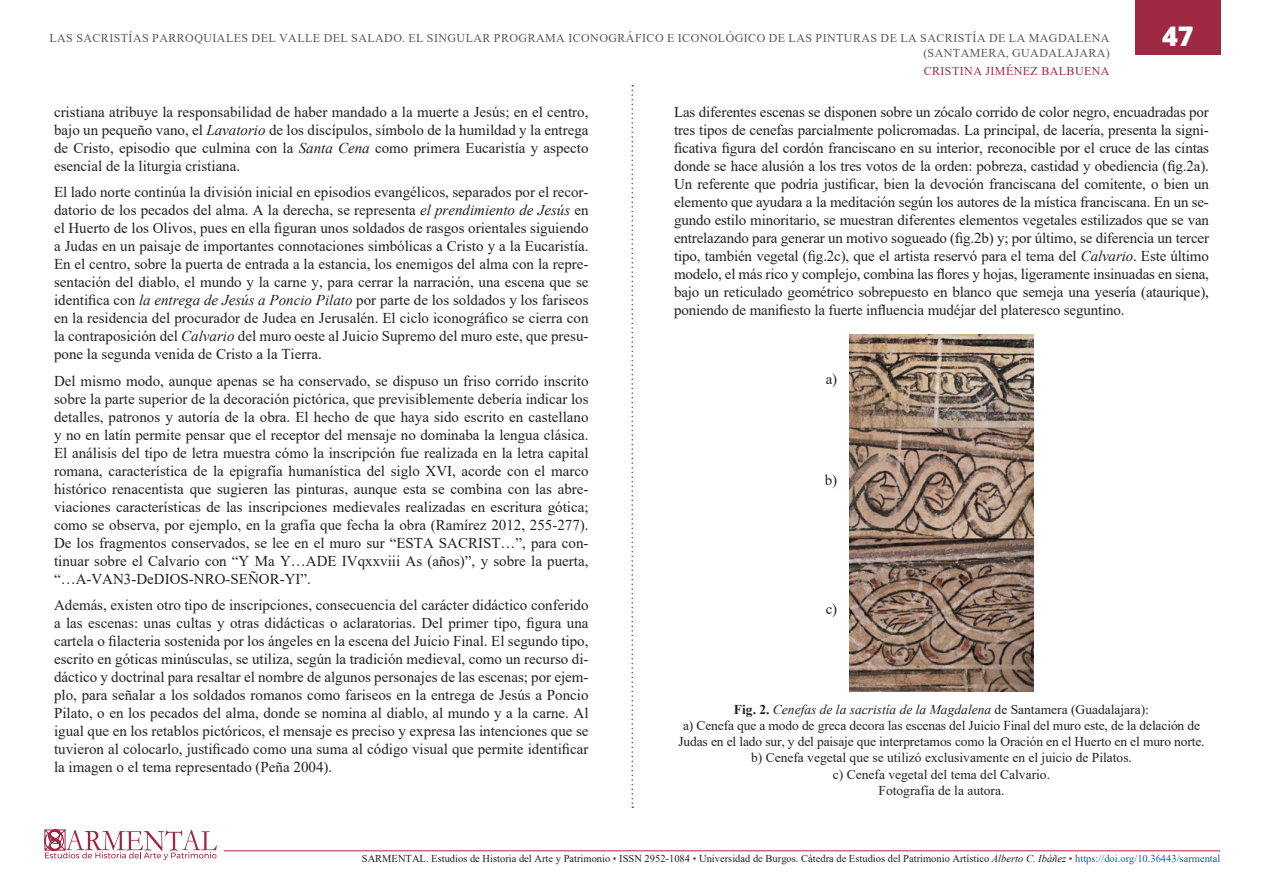
<style>
.page{position:relative;width:1263px;height:893px;background:#fff}
.page>*{position:absolute;margin:0;border:0;box-sizing:border-box;transform-origin:0 0}
.t1{font:800 27px "Open Sans";color:#fff}
.Párrafo-General{font:15px/18px "Times New Roman";color:#231f20;text-align:justify}
.Pie-Figura{font:13.5px/16.2px "Times New Roman";letter-spacing:-.01em;color:#231f20;text-align:center}
.t2{font:12px/14.4px "Times New Roman";letter-spacing:.035em;color:#57585a;text-align:right}
.t3{font:12px "Times New Roman";letter-spacing:.035em;color:#9f2842}
.t4{font:10.5px "Times New Roman";color:#231f20}
.s1{font-style:italic}
.s2{font-weight:700}
.s3{color:#9f2842}
.s4{color:#175d9e}
</style>
<div class="page">
<svg style="left:631px;top:85px;width:2px;height:723px"></svg>
<div style="left:1135px;top:0;width:85px;height:54px;background:#9f2842"></div>
<svg style="left:45px;top:829px;width:172px;height:31px"></svg>
<hr style="left:224px;top:850px;width:996px;height:1px;background:#9f2842">
<img style="left:850px;top:335px;width:183px;height:357px">
<h1 class="t1" style="left:1162px;top:15px;width:33px">47</h1>
<p class="t2" style="left:49px;top:31px;width:1062px">LAS SACRISTÍAS PARROQUIALES DEL VALLE DEL SALADO. EL SINGULAR PROGRAMA ICONOGRÁFICO E ICONOLÓGICO DE LAS PINTURAS DE LA SACRISTÍA DE LA MAGDALENA (SANTAMERA, GUADALAJARA)</p>
<p class="t3" style="left:924px;top:63px;width:187px">CRISTINA JIMÉNEZ BALBUENA</p>
<p class="Párrafo-General" style="left:674px;top:102px;width:537px">Las diferentes escenas se disponen sobre un zócalo corrido de color negro, encuadradas por tres tipos de cenefas parcialmente policromadas. La principal, de lacería, presenta la signi&shy;ficativa figura del cordón franciscano en su interior, reconocible por el cruce de las cintas donde se hace alusión a los tres votos de la orden: pobreza, castidad y obediencia (fig.2a).<br>Un referente que podría justificar, bien la devoción franciscana del comitente, o bien un elemento que ayudara a la meditación según los autores de la mística franciscana. En un se&shy;gundo estilo minoritario, se muestran diferentes elementos vegetales estilizados que se van entrelazando para generar un motivo sogueado (fig.2b) y; por último, se diferencia un tercer tipo, también vegetal (fig.2c), que el artista reservó para el tema del <span class="s1">Calvario</span>. Este último modelo, el más rico y complejo, combina las flores y hojas, ligeramente insinuadas en siena, bajo un reticulado geométrico sobrepuesto en blanco que semeja una yesería (ataurique), poniendo de manifiesto la fuerte influencia mudéjar del plateresco seguntino.</p>
<p class="Párrafo-General" style="left:54px;top:102px;width:536px">cristiana atribuye la responsabilidad de haber mandado a la muerte a Jesús; en el centro, bajo un pequeño vano, el <span class="s1">Lavatorio</span> de los discípulos, símbolo de la humildad y la entrega de Cristo, episodio que culmina con la <span class="s1">Santa Cena</span> como primera Eucaristía y aspecto esencial de la liturgia cristiana.</p>
<p class="Párrafo-General" style="left:54px;top:183px;width:536px">El lado norte continúa la división inicial en episodios evangélicos, separados por el recor&shy;datorio de los pecados del alma. A la derecha, se representa <span class="s1">el prendimiento de Jesús</span> en el Huerto de los Olivos, pues en ella figuran unos soldados de rasgos orientales siguiendo a Judas en un paisaje de importantes connotaciones simbólicas a Cristo y a la Eucaristía.<br>En el centro, sobre la puerta de entrada a la estancia, los enemigos del alma con la repre&shy;sentación del diablo, el mundo y la carne y, para cerrar la narración, una escena que se identifica con <span class="s1">la entrega de Jesús a Poncio Pilato</span> por parte de los soldados y los fariseos en la residencia del procurador de Judea en Jerusalén. El ciclo iconográfico se cierra con la contraposición del <span class="s1">Calvario</span> del muro oeste al Juicio Supremo del muro este, que presu&shy;pone la segunda venida de Cristo a la Tierra.</p>
<p class="Párrafo-General" style="left:54px;top:371px;width:536px">Del mismo modo, aunque apenas se ha conservado, se dispuso un friso corrido inscrito sobre la parte superior de la decoración pictórica, que previsiblemente debería indicar los detalles, patronos y autoría de la obra. El hecho de que haya sido escrito en castellano y no en latín permite pensar que el receptor del mensaje no dominaba la lengua clásica.<br>El análisis del tipo de letra muestra cómo la inscripción fue realizada en la letra capital romana, característica de la epigrafía humanística del siglo XVI, acorde con el marco histórico renacentista que sugieren las pinturas, aunque esta se combina con las abre&shy;viaciones características de las inscripciones medievales realizadas en escritura gótica; como se observa, por ejemplo, en la grafía que fecha la obra (Ramírez 2012, 255-277).<br>De los fragmentos conservados, se lee en el muro sur “ESTA SACRIST…”, para con&shy;tinuar sobre el Calvario con “Y Ma Y…ADE IVqxxviii As (años)”, y sobre la puerta, “…A-VAN3-DeDIOS-NRO-SEÑOR-YI”.</p>
<p class="Párrafo-General" style="left:54px;top:596px;width:536px">Además, existen otro tipo de inscripciones, consecuencia del carácter didáctico conferido a las escenas: unas cultas y otras didácticas o aclaratorias. Del primer tipo, figura una cartela o filacteria sostenida por los ángeles en la escena del Juicio Final. El segundo tipo, escrito en góticas minúsculas, se utiliza, según la tradición medieval, como un recurso di&shy;dáctico y doctrinal para resaltar el nombre de algunos personajes de las escenas; por ejem&shy;plo, para señalar a los soldados romanos como fariseos en la entrega de Jesús a Poncio Pilato, o en los pecados del alma, donde se nomina al diablo, al mundo y a la carne. Al igual que en los retablos pictóricos, el mensaje es preciso y expresa las intenciones que se tuvieron al colocarlo, justificado como una suma al código visual que permite identificar la imagen o el tema representado (Peña 2004).</p>
<p class="Párrafo-General" style="left:826px;top:370px;width:13px">a)</p>
<p class="Párrafo-General" style="left:825px;top:471px;width:14px">b)</p>
<p class="Párrafo-General" style="left:826px;top:599px;width:13px">c)</p>
<p class="Pie-Figura" style="left:678px;top:701px;width:528px"><span class="s2">Fig. 2.</span> <span class="s1">Cenefas de la sacristía de la Magdalena</span> de Santamera (Guadalajara):<br>a) Cenefa que a modo de greca decora las escenas del Juicio Final del muro este, de la delación de Judas en el lado sur, y del paisaje que interpretamos como la Oración en el Huerto en el muro norte. b) Cenefa vegetal que se utilizó exclusivamente en el juicio de Pilatos.<br>c) Cenefa vegetal del tema del Calvario.<br>Fotografía de la autora.</p>
<p class="t4" style="left:362px;top:851px;width:860px">SARMENTAL. Estudios de Historia del Arte y Patrimonio <span class="s3">•</span> ISSN 2952-1084 <span class="s3">•</span> Universidad de Burgos. Cátedra de Estudios del Patrimonio Artístico <span class="s1">Alberto C. Ibáñez</span> <span class="s3">•</span> <span class="s4">https://doi.org/10.36443/sarmental</span></p>
</div>
